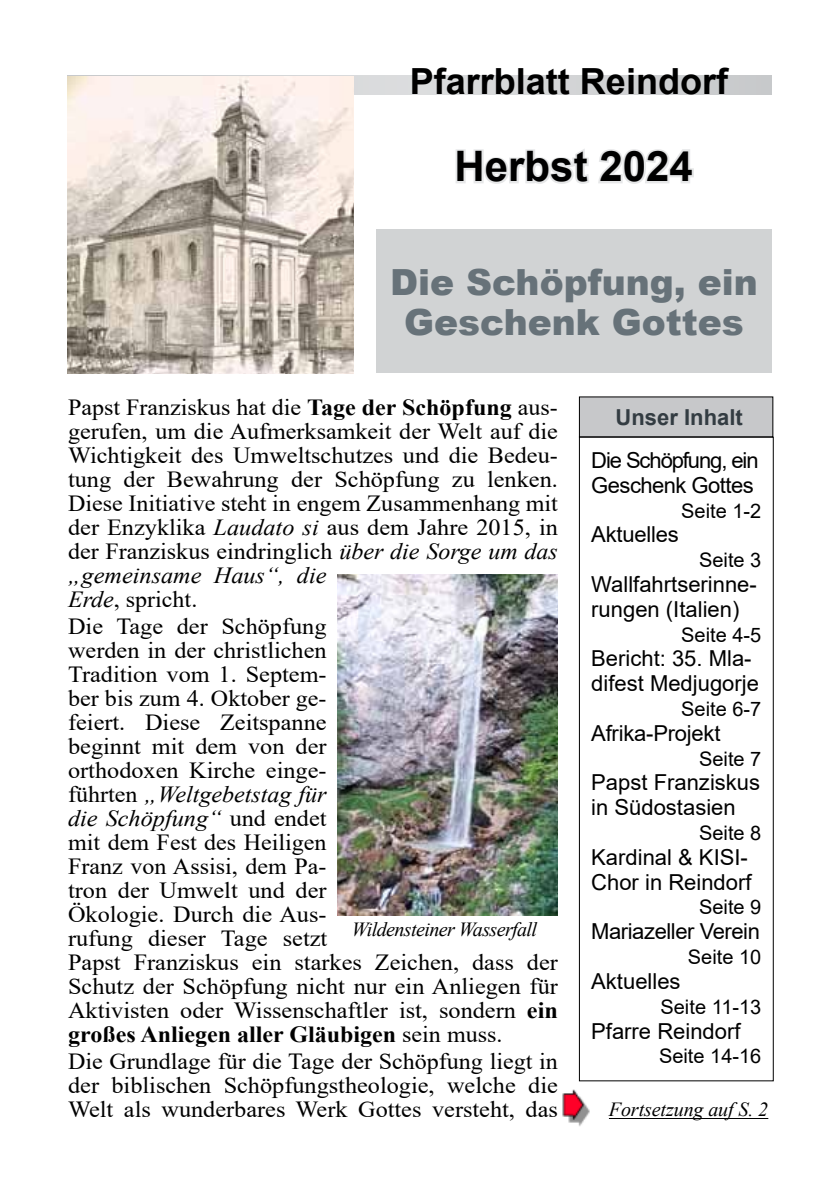
<style>
.page{position:relative;width:840px;height:1191px;background:#fff}
.page>*{position:absolute;margin:0;border:0;box-sizing:border-box;transform-origin:0 0}
.t1{font:700 42px "Arial";color:#000}
.t2{font:900 36px/40px "Arial";color:#677279;text-align:center}
.t3{font:700 36px "Arial";color:#000}
.t4{font:23px/24px "Times New Roman";color:#000;scale:1.05 1}
.t5{font:23px/24px "Times New Roman";color:#000;scale:1.04 1}
.t6{font:22px/24.8px "Arial";color:#000}
.t7{font:22px/24.8px "Arial";letter-spacing:-.035em;color:#000}
.t8{font:22px "Arial";letter-spacing:-.02em;color:#000}
.t9{font:700 22px "Arial";color:#333c42}
.t10{font:20px "Arial";color:#000}
.t11{font:italic 20px "Times New Roman";letter-spacing:-.03em;color:#000}
.t12{font:italic 20px "Times New Roman";letter-spacing:-.005em;color:#000}
.s1{font-weight:700}
.s2{font-style:italic}
</style>
<div class="page">
<div style="left:578px;top:437px;width:195px;height:644px;border:1px solid #000"></div>
<div style="left:579px;top:397px;width:193px;height:40px;background:#c7c8ca"></div>
<div style="left:578px;top:396px;width:194px;height:41px;border:1px solid #000"></div>
<hr style="left:608px;top:1118px;width:159px;height:1px;background:#000">
<img style="left:562px;top:1089px;width:26px;height:37px">
<svg style="left:455px;top:149px;width:239px;height:35px"></svg>
<div style="left:376px;top:229px;width:395px;height:144px;background:#d1d3d4"></div>
<div style="left:67px;top:75px;width:704px;height:19px;background:#d3d5d6"></div>
<img style="left:67px;top:76px;width:286px;height:298px">
<img style="left:338px;top:574px;width:218px;height:341px">
<h2 class="t3" style="left:409px;top:68px;width:320px">Pfarrblatt Reindorf</h2>
<h1 class="t1" style="left:454px;top:151px;width:240px">Herbst 2024</h1>
<h2 class="t2" style="left:390px;top:266px;width:369px">Die Schöpfung, ein<br>Geschenk Gottes</h2>
<p class="t5" style="left:68px;top:397px;width:472px">Papst Franziskus hat die <span class="s1">Tage der Schöpfung</span> aus&shy;gerufen, um die Aufmerksamkeit der Welt auf die Wichtigkeit des Umweltschutzes und die Bedeu&shy;tung der Bewahrung der Schöpfung zu lenken.<br>Diese Initiative steht in engem Zusammenhang mit der Enzyklika <span class="s2">Laudato si</span> aus dem Jahre 2015, in der Franziskus eindringlich <span class="s2">über die Sorge um das „gemeinsame Haus“, die<br>Erde</span>, spricht.</p>
<p class="t4" style="left:68px;top:616px;width:468px">Die Tage der Schöpfung<br>werden in der christlichen<br>Tradition vom 1. Septem-<br>ber bis zum 4. Oktober ge-<br>feiert. Diese Zeitspanne<br>beginnt mit dem von der<br>orthodoxen Kirche einge-<br>führten <span class="s2">„Weltgebetstag für<br>die Schöpfung“</span> und endet<br>mit dem Fest des Heiligen<br>Franz von Assisi, dem Pa-<br>tron der Umwelt und der<br>Ökologie. Durch die Aus-<br>rufung dieser Tage setzt<br>Papst Franziskus ein starkes Zeichen, dass der<br>Schutz der Schöpfung nicht nur ein Anliegen für<br>Aktivisten oder Wissenschaftler ist, sondern <span class="s1">ein großes Anliegen aller Gläubigen</span> sein muss.</p>
<p class="t5" style="left:68px;top:1051px;width:472px;text-align:justify">Die Grundlage für die Tage der Schöpfung liegt in der biblischen Schöpfungstheologie, welche die Welt als wunderbares Werk Gottes versteht, das</p>
<p class="t11" style="left:352px;top:922px;width:186px">Wildensteiner Wasserfall</p>
<p class="t9" style="left:615px;top:409px;width:129px">Unser Inhalt</p>
<p class="t7" style="left:591px;top:450px;width:169px">Die Schöpfung, ein<br>Geschenk Gottes</p>
<p class="t10" style="left:681px;top:503px;width:82px">Seite 1-2</p>
<p class="t6" style="left:591px;top:524px;width:89px">Aktuelles</p>
<p class="t10" style="left:698px;top:552px;width:64px">Seite 3</p>
<p class="t6" style="left:591px;top:574px;width:167px">Wallfahrtserinne&shy;rungen (Italien)</p>
<p class="t10" style="left:681px;top:627px;width:82px">Seite 4-5</p>
<p class="t6" style="left:591px;top:648px;width:169px">Bericht: 35. Mla&shy;difest Medjugorje</p>
<p class="t10" style="left:681px;top:701px;width:82px">Seite 6-7</p>
<p class="t6" style="left:591px;top:722px;width:131px">Afrika-Projekt</p>
<p class="t10" style="left:698px;top:751px;width:64px">Seite 7</p>
<p class="t6" style="left:591px;top:772px;width:170px">Papst Franziskus in Südostasien</p>
<p class="t10" style="left:698px;top:825px;width:64px">Seite 8</p>
<p class="t6" style="left:591px;top:846px;width:162px">Kardinal &amp; KISI-<br>Chor in Reindorf</p>
<p class="t10" style="left:698px;top:900px;width:64px">Seite 9</p>
<p class="t8" style="left:591px;top:923px;width:170px">Mariazeller Verein</p>
<p class="t10" style="left:687px;top:949px;width:75px">Seite 10</p>
<p class="t6" style="left:591px;top:970px;width:91px">Aktuelles</p>
<p class="t10" style="left:660px;top:999px;width:102px">Seite 11-13</p>
<p class="t6" style="left:591px;top:1020px;width:151px">Pfarre Reindorf</p>
<p class="t10" style="left:658px;top:1048px;width:104px">Seite 14-16</p>
<p class="t12" style="left:608px;top:1102px;width:161px">Fortsetzung auf S. 2</p>
</div>
